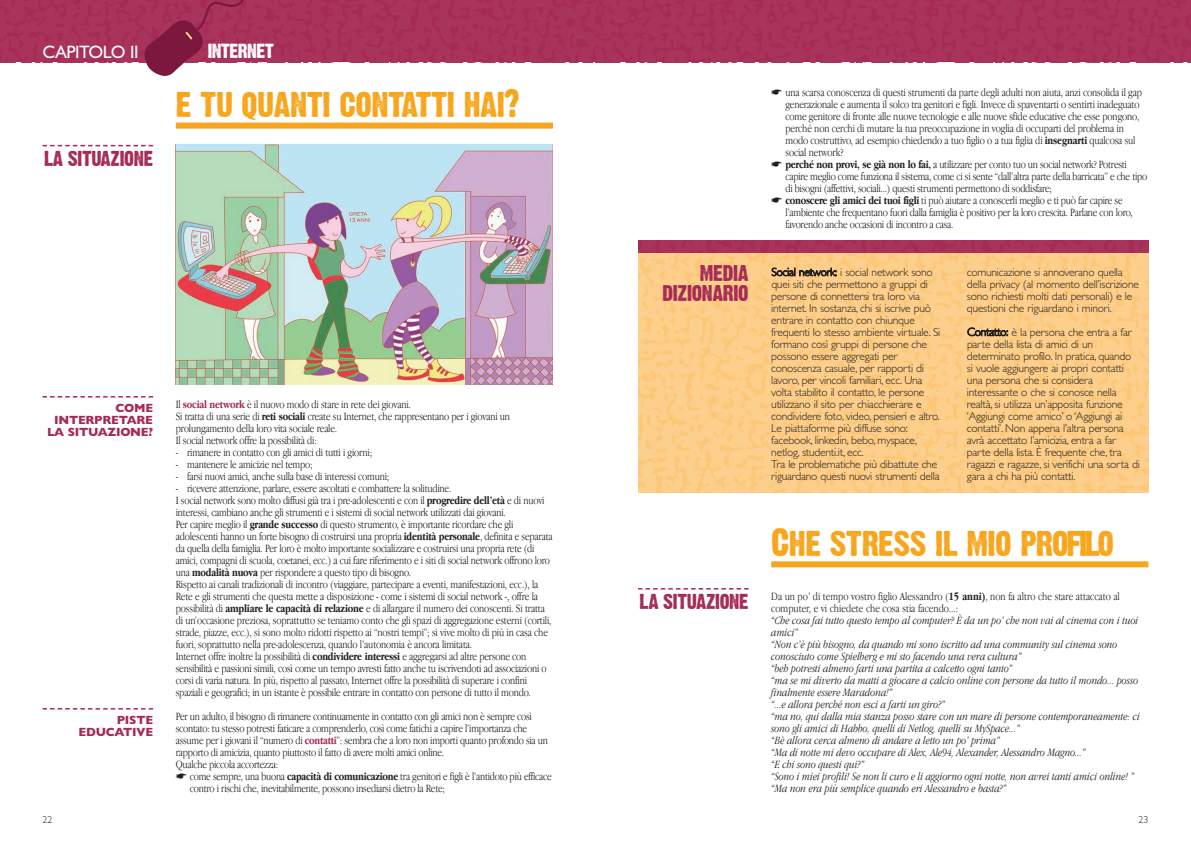
<style>
.page{position:relative;width:1191px;height:842px;background:#fff}
.page>*{position:absolute;margin:0;border:0;box-sizing:border-box;transform-origin:0 0}
.t1{font:35px "Dirty Headline";letter-spacing:-.015em;color:#f9a51b}
.t2{font:20px/20px "Dirty Headline";letter-spacing:-.015em;color:#a52a56;text-align:right}
.t3{font:19px "Dirty Headline";letter-spacing:-.015em;color:#a52a56}
.t4{font:18px "Gill Sans";letter-spacing:-.03em;color:#fff}
.t5{font:18px "Dirty Headline";letter-spacing:-.03em;color:#fff}
.t6{font:700 12px/12px "Gill Sans";letter-spacing:-.02em;color:#a52a56;text-align:right}
.t7{font:300 11.5px/12px "Apple Garamond";letter-spacing:-.015em;color:#231f20}
.t8{font:300 11.5px/12px "Gill Sans";letter-spacing:-.02em;color:#231f20}
.t9{font:italic 300 11.5px/12px "Apple Garamond";color:#231f20}
.t10{font:300 10px "Gill Sans";color:#231f20}
.s1{font-weight:700;color:#a52a56}
.s2{font-weight:700}
</style>
<div class="page">
<img style="left:638px;top:252px;width:510px;height:240px">
<svg style="left:43px;top:708px;width:110px;height:2px"></svg>
<svg style="left:43px;top:396px;width:110px;height:2px"></svg>
<svg style="left:43px;top:145px;width:110px;height:1px"></svg>
<svg style="left:638px;top:588px;width:110px;height:2px"></svg>
<img style="left:0;top:1px;width:595px;height:61px">
<div style="left:595px;top:1px;width:595px;height:61px;background:#a8345b"></div>
<svg style="left:143px;top:1px;width:121px;height:75px;background:#a9486a"></svg>
<div style="left:176px;top:123px;width:377px;height:6px;background:#f9a51b"></div>
<img style="left:176px;top:144px;width:377px;height:240px">
<div style="left:771px;top:561px;width:377px;height:6px;background:#f9a51b"></div>
<img style="left:638px;top:240px;width:510px;height:12px">
<h3 class="t4" style="left:43px;top:41px;width:98px">CAPITOLO II</h3>
<h3 class="t5" style="left:208px;top:42px;width:68px">INTERNET</h3>
<h1 class="t1" style="left:176px;top:86px;width:345px">e tu quanti contatti hai?</h1>
<h3 class="t3" style="left:44px;top:149px;width:110px">LA SITUAZIONE</h3>
<p class="t6" style="left:47px;top:402px;width:108px">COME<br>INTERPRETARE<br>LA SITUAZIONE?</p>
<p class="t6" style="left:79px;top:714px;width:76px">PISTE<br>EDUCATIVE</p>
<p class="t7" style="left:176px;top:398px;width:336px">Il <span class="s1">social network</span> è il nuovo modo di stare in rete dei giovani.<br>Si tratta di una serie di <span class="s2">reti sociali</span> create su Internet, che rappresentano per i giovani un prolungamento della loro vita sociale reale.<br>Il social network offre la possibilità di:</p>
<p class="t7" style="left:176px;top:446px;width:198px">- rimanere in contatto con gli amici di tutti i giorni;</p>
<p class="t7" style="left:176px;top:458px;width:138px">- mantenere le amicizie nel tempo;</p>
<p class="t7" style="left:176px;top:470px;width:215px">- farsi nuovi amici, anche sulla base di interessi comuni;</p>
<p class="t7" style="left:176px;top:482px;width:378px">- ricevere attenzione, parlare, essere ascoltati e combattere la solitudine.<br>I social network sono molto diffusi già tra i pre-adolescenti e con il <span class="s2">progredire dell’età</span> e di nuovi interessi, cambiano anche gli strumenti e i sistemi di social network utilizzati dai giovani.<br>Per capire meglio il <span class="s2">grande successo</span> di questo strumento, è importante ricordare che gli adolescenti hanno un forte bisogno di costruirsi una propria <span class="s2">identità personale</span>, definita e separata da quella della famiglia. Per loro è molto importante socializzare e costruirsi una propria rete (di amici, compagni di scuola, coetanei, ecc.) a cui fare riferimento e i siti di social network offrono loro una <span class="s2">modalità nuova</span> per rispondere a questo tipo di bisogno.<br>Rispetto ai canali tradizionali di incontro (viaggiare, partecipare a eventi, manifestazioni, ecc.), la Rete e gli strumenti che questa mette a disposizione - come i sistemi di social network -, offre la possibilità di <span class="s2">ampliare le capacità di relazione</span> e di allargare il numero dei conoscenti. Si tratta di un’occasione preziosa, soprattutto se teniamo conto che gli spazi di aggregazione esterni (cortili, strade, piazze, ecc.), si sono molto ridotti rispetto ai “nostri tempi”; si vive molto di più in casa che fuori, soprattutto nella pre-adolescenza, quando l’autonomia è ancora limitata.<br>Internet offre inoltre la possibilità di <span class="s2">condividere interessi</span> e aggregarsi ad altre persone con sensibilità e passioni simili, così come un tempo avresti fatto anche tu iscrivendoti ad associazioni o corsi di varia natura. In più, rispetto al passato, Internet offre la possibilità di superare i confini spaziali e geografici; in un istante è possibile entrare in contatto con persone di tutto il mondo.</p>
<p class="t7" style="left:176px;top:710px;width:357px">Per un adulto, il bisogno di rimanere continuamente in contatto con gli amici non è sempre così</p>
<p class="t7" style="left:176px;top:722px;width:353px">scontato: tu stesso potresti faticare a comprenderlo, così come fatichi a capire l’importanza che</p>
<p class="t7" style="left:176px;top:734px;width:374px">assume per i giovani il “numero di <span class="s1">contatti</span>”: sembra che a loro non importi quanto profondo sia un</p>
<p class="t7" style="left:176px;top:746px;width:270px">rapporto di amicizia, quanto piuttosto il fatto di avere molti amici online.</p>
<p class="t7" style="left:176px;top:758px;width:104px">Qualche piccola accortezza:</p>
<p class="t7" style="left:176px;top:770px;width:377px">☛ come sempre, una buona <span class="s2">capacità di comunicazione</span> tra genitori e figli è l’antidoto più efficace</p>
<p class="t7" style="left:190px;top:782px;width:256px">contro i rischi che, inevitabilmente, possono insediarsi dietro la Rete;</p>
<h2 class="t2" style="left:662px;top:264px;width:88px">MEDIA<br>DIZIONARIO</h2>
<h3 class="t3" style="left:639px;top:592px;width:110px">LA SITUAZIONE</h3>
<p class="t7" style="left:771px;top:86px;width:372px">☛ una scarsa conoscenza di questi strumenti da parte degli adulti non aiuta, anzi consolida il gap</p>
<p class="t7" style="left:785px;top:98px;width:355px">generazionale e aumenta il solco tra genitori e figli. Invece di spaventarti o sentirti inadeguato</p>
<p class="t7" style="left:785px;top:110px;width:355px">come genitore di fronte alle nuove tecnologie e alle nuove sfide educative che esse pongono,</p>
<p class="t7" style="left:785px;top:122px;width:340px">perché non cerchi di mutare la tua preoccupazione in voglia di occuparti del problema in</p>
<p class="t7" style="left:785px;top:134px;width:351px">modo costruttivo, ad esempio chiedendo a tuo figlio o a tua figlia di <span class="s2">insegnarti</span> qualcosa sul</p>
<p class="t7" style="left:785px;top:146px;width:59px">social network?</p>
<p class="t7" style="left:771px;top:158px;width:357px">☛ <span class="s2">perché non provi, se già non lo fai,</span> a utilizzare per conto tuo un social network? Potresti</p>
<p class="t7" style="left:785px;top:170px;width:363px">capire meglio come funziona il sistema, come ci si sente “dall’altra parte della barricata” e che tipo</p>
<p class="t7" style="left:785px;top:182px;width:268px">di bisogni (affettivi, sociali...) questi strumenti permettono di soddisfare;</p>
<p class="t7" style="left:771px;top:194px;width:353px">☛ <span class="s2">conoscere gli amici dei tuoi figli</span> ti può aiutare a conoscerli meglio e ti può far capire se</p>
<p class="t7" style="left:785px;top:206px;width:349px">l’ambiente che frequentano fuori dalla famiglia è positivo per la loro crescita. Parlane con loro,</p>
<p class="t7" style="left:785px;top:218px;width:169px">favorendo anche occasioni di incontro a casa.</p>
<p class="t8" style="left:771px;top:266px;width:171px">Social network: i social network sono quei siti che permettono a gruppi di persone di connettersi tra loro via internet. In sostanza, chi si iscrive può entrare in contatto con chiunque frequenti lo stesso ambiente virtuale. Si formano così gruppi di persone che possono essere aggregati per conoscenza casuale, per rapporti di lavoro, per vincoli familiari, ecc. Una volta stabilito il contatto, le persone utilizzano il sito per chiacchierare e condividere foto, video, pensieri e altro.<br>Le piattaforme più diffuse sono: facebook, linkedin, bebo, myspace, netlog, studenti.it, ecc.<br>Tra le problematiche più dibattute che riguardano questi nuovi strumenti della</p>
<p class="t8" style="left:967px;top:266px;width:173px">comunicazione si annoverano quella della privacy (al momento dell’iscrizione sono richiesti molti dati personali) e le questioni che riguardano i minori.</p>
<p class="t8" style="left:967px;top:326px;width:174px">Contatto: è la persona che entra a far parte della lista di amici di un determinato profilo. In pratica, quando si vuole aggiungere ai propri contatti una persona che si considera interessante o che si conosce nella realtà, si utilizza un’apposita funzione ‘Aggiungi come amico’ o ‘Aggiungi ai contatti’. Non appena l’altra persona avrà accettato l’amicizia, entra a far parte della lista. È frequente che, tra ragazzi e ragazze, si verifichi una sorta di gara a chi ha più contatti.</p>
<h1 class="t1" style="left:771px;top:524px;width:359px">Che stress il mio profilo!</h1>
<p class="t7" style="left:771px;top:590px;width:350px">Da un po’ di tempo vostro figlio Alessandro (<span class="s2">15 anni)</span>, non fa altro che stare attaccato al computer, e vi chiedete che cosa stia facendo...:</p>
<p class="t9" style="left:771px;top:614px;width:370px">“Che cosa fai tutto questo tempo al computer? È da un po’ che non vai al cinema con i tuoi amici”<br>“Non c’è più bisogno, da quando mi sono iscritto ad una community sul cinema sono conosciuto come Spielberg e mi sto facendo una vera cultura”<br>“beh potresti almeno farti una partita a calcetto ogni tanto”<br>“ma se mi diverto da matti a giocare a calcio online con persone da tutto il mondo... posso finalmente essere Maradona!”<br>“...e allora perché non esci a farti un giro?”<br>“ma no, qui dalla mia stanza posso stare con un mare di persone contemporaneamente: ci sono gli amici di Habbo, quelli di Netlog, quelli su MySpace...”<br>“Bè allora cerca almeno di andare a letto un po’ prima”<br>“Ma di notte mi devo occupare di Alex, Ale94, Alexander, Alessandro Magno...”<br>“E chi sono questi qui?”<br>“Sono i miei profili! Se non li curo e li aggiorno ogni notte, non avrei tanti amici online! ” “Ma non era più semplice quando eri Alessandro e basta?”</p>
<p class="t10" style="left:43px;top:814px;width:11px">22</p>
<p class="t10" style="left:1138px;top:814px;width:11px">23</p>
</div>
